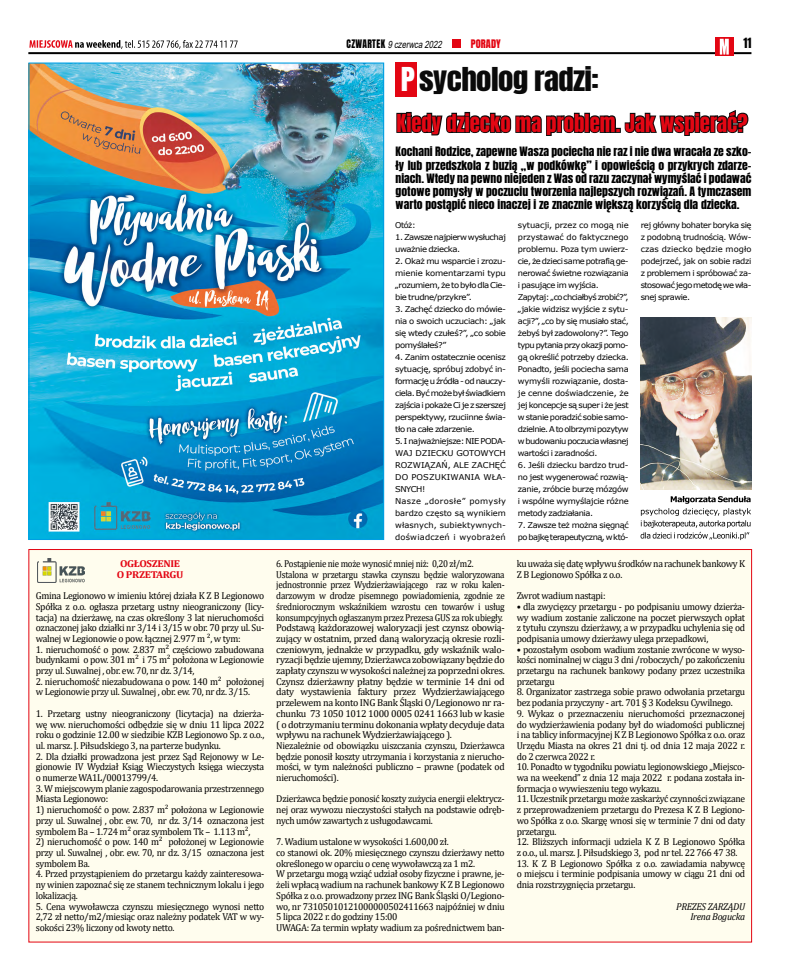
<style>
.page{position:relative;width:794px;height:978px;background:#fff}
.page>*{position:absolute;margin:0;border:0;box-sizing:border-box;transform-origin:0 0}
.t1{font:28px "Anton";letter-spacing:-.02em;color:#0a0a0a;scale:1.1 1}
.t2{font:21px "Anton";color:#e30613}
.t3{font:12px "Anton";color:#000}
.t4{font:11px/13.2px "Anton";color:#000;text-align:justify;scale:1.06 1}
.t5{font:10px/10.7px "Cambria";letter-spacing:-.03em;color:#000;text-align:justify;scale:.96 1}
.t6{font:10px/10.7px "Cambria";letter-spacing:-.03em;color:#000;scale:.9 1}
.t7{font:italic 10px/10.7px "Cambria";letter-spacing:-.03em;color:#000;text-align:right;scale:.96 1}
.t8{font:italic 10px "Arial";color:#000;scale:.77 1}
.t9{font:700 10px/10.7px "Cambria";letter-spacing:-.03em;color:#e30613;text-align:center;scale:1.08 1}
.t10{font:10px "Anton";letter-spacing:.01em;color:#e30613}
.t11{font:8px/12px "Verdana";letter-spacing:-.05em;color:#000;scale:1.04 1}
.t12{font:8px/12px "Verdana";letter-spacing:-.05em;color:#000;text-align:justify;scale:1.06 1}
.t13{font:8px/12px "Verdana";letter-spacing:-.005em;color:#000;scale:1.04 1}
.t14{font:8px "Verdana";letter-spacing:-.05em;color:#000}
.s1{font-family:"Anton";font-style:normal}
.s2{color:#fff}
</style>
<div class="page">
<svg style="left:29px;top:40px;width:209px;height:9px"></svg>
<hr style="left:28px;top:52px;width:723px;height:2px;background:#000">
<div style="left:715px;top:38px;width:18px;height:18px;background:#e30613"></div>
<svg style="left:720px;top:39px;width:9px;height:16px"></svg>
<div style="left:452px;top:39px;width:8px;height:9px;background:#e30613"></div>
<img style="left:30px;top:65px;width:352px;height:473px">
<svg style="left:396px;top:110px;width:353px;height:26px"></svg>
<div style="left:395px;top:62px;width:22px;height:34px;background:#e30613"></div>
<img style="left:640px;top:317px;width:112px;height:173px">
<svg style="left:640px;top:496px;width:111px;height:44px"></svg>
<div style="left:28px;top:549px;width:724px;height:394px;background:#fffdee;border:1px solid #e30613"></div>
<img style="left:37px;top:558px;width:47px;height:24px">
<p class="t9" style="left:117px;top:558px;width:63px">OGŁOSZENIE<br>O PRZETARGU</p>
<p class="t5" style="left:36px;top:590px;width:239px">Gmina Legionowo w imieniu której działa K Z B Legionowo Spółka z o.o. ogłasza przetarg ustny nieograniczony (licy&shy;tacja) na dzierżawę, na czas określony 3 lat nieruchomości oznaczonej jako działki nr 3/14 i 3/15 w obr. 70 przy ul. Su&shy;walnej w Legionowie o pow. łącznej 2.977 m ², w tym:</p>
<p class="t5" style="left:36px;top:644px;width:239px">1. nieruchomość o pow. 2.837 m² częściowo zabudowana budynkami o pow. 301 m² i 75 m² położona w Legionowie przy ul. Suwalnej , obr. ew. 70, nr dz. 3/14,</p>
<p class="t5" style="left:36px;top:676px;width:239px">2. nieruchomość niezabudowana o pow. 140 m² położonej w Legionowie przy ul. Suwalnej , obr. ew. 70, nr dz. 3/15.</p>
<p class="t5" style="left:36px;top:708px;width:239px">1. Przetarg ustny nieograniczony (licytacja) na dzierża&shy;wę ww. nieruchomości odbędzie się w dniu 11 lipca 2022 roku o godzinie 12.00 w siedzibie KZB Legionowo Sp. z o.o., ul. marsz. J. Piłsudskiego 3, na parterze budynku.</p>
<p class="t5" style="left:36px;top:751px;width:239px">2. Dla działki prowadzona jest przez Sąd Rejonowy w Le&shy;gionowie IV Wydział Ksiąg Wieczystych księga wieczysta o numerze WA1L/00013799/4.</p>
<p class="t5" style="left:36px;top:783px;width:239px">3. W miejscowym planie zagospodarowania przestrzennego<br>Miasta Legionowo:</p>
<p class="t5" style="left:36px;top:804px;width:239px">1) nieruchomość o pow. 2.837 m² położona w Legionowie przy ul. Suwalnej , obr. ew. 70, nr dz. 3/14 oznaczona jest symbolem Ba – 1.724 m² oraz symbolem Tk – 1.113 m²,</p>
<p class="t5" style="left:36px;top:836px;width:239px">2) nieruchomość o pow. 140 m² położonej w Legionowie przy ul. Suwalnej , obr. ew. 70, nr dz. 3/15 oznaczona jest symbolem Ba.</p>
<p class="t5" style="left:36px;top:869px;width:239px">4. Przed przystąpieniem do przetargu każdy zainteresowa&shy;ny winien zapoznać się ze stanem technicznym lokalu i jego lokalizacją.</p>
<p class="t5" style="left:36px;top:901px;width:239px">5. Cena wywoławcza czynszu miesięcznego wynosi netto 2,72 zł netto/m2/miesiąc oraz należny podatek VAT w wy&shy;sokości 23% liczony od kwoty netto.</p>
<p class="t8" style="left:346px;top:37px;width:128px"><span class="s1">C Z W A R T E K</span> 9czerwca2022</p>
<p class="t10" style="left:471px;top:39px;width:32px">PORADY</p>
<p class="t3" style="left:743px;top:37px;width:10px">11</p>
<h1 class="t1" style="left:401px;top:65px;width:182px"><span class="s2">P</span> sycholog radzi:</h1>
<h2 class="t2" style="left:396px;top:112px;width:353px">Kiedy dziecko ma problem. Jak wspierać?</h2>
<p class="t4" style="left:395px;top:146px;width:337px">Kochani Rodzice, zapewne Wasza pociecha nie raz i nie dwa wracała ze szko&shy;ły lub przedszkola z buzią „w podkówkę” i opowieścią o przykrych zdarze&shy;niach. Wtedy na pewno niejeden z Was od razu zaczynał wymyślać i podawać gotowe pomysły w poczuciu tworzenia najlepszych rozwiązań. A tymczasem warto postąpić nieco inaczej i ze znacznie większą korzyścią dla dziecka.</p>
<p class="t14" style="left:395px;top:220px;width:22px">Otóż:</p>
<p class="t12" style="left:395px;top:231px;width:106px">1. Zawsze najpierw wysłuchaj uważnie dziecka.</p>
<p class="t12" style="left:395px;top:255px;width:106px">2. Okaż mu wsparcie i zrozu&shy;mienie komentarzami typu „rozumiem, że to było dla Cie&shy;bie trudne/przykre”.</p>
<p class="t12" style="left:395px;top:303px;width:106px">3. Zachęć dziecko do mówie&shy;nia o swoich uczuciach: „jak się wtedy czułeś?”, „co sobie pomyślałeś?”</p>
<p class="t12" style="left:395px;top:351px;width:106px">4. Zanim ostatecznie ocenisz sytuację, spróbuj zdobyć in&shy;formację u źródła - od nauczy&shy;ciela. Być może był świadkiem zajścia i pokaże Ci je z szerszej perspektywy, rzuciinne świa&shy;tło na całe zdarzenie.</p>
<p class="t13" style="left:395px;top:435px;width:108px">5. I najważniejsze: NIE PODA-<br>WAJ DZIECKU GOTOWYCH<br>ROZWIĄZAŃ, ALE ZACHĘĆ<br>DO POSZUKIWANIA WŁA-<br>SNYCH!<br>Nasze „dorosłe” pomysły bardzo często są wynikiem własnych, subiektywnych&shy;doświadczeń i wyobrażeń</p>
<p class="t11" style="left:640px;top:219px;width:108px;text-align:justify">rej główny bohater boryka się z podobną trudnością. Wów&shy;czas dziecko będzie mogło podejrzeć, jak on sobie radzi z problemem i spróbować za&shy;stosować jego metodę we wła&shy;snej sprawie.</p>
<p class="t11" style="left:518px;top:219px;width:108px">sytuacji, przez co mogą nie przystawać do faktycznego problemu. Poza tym uwierz&shy;cie, że dzieci same potrafią ge&shy;nerować świetne rozwiązania i pasujące im wyjścia.<br>Zapytaj: „co chciałbyś zrobić?”, „jakie widzisz wyjście z sytu&shy;acji?”, „co by się musiało stać, żebyś był zadowolony?”. Tego typu pytania przy okazji pomo&shy;gą określić potrzeby dziecka.<br>Ponadto, jeśli pociecha sama wymyśli rozwiązanie, dosta&shy;je cenne doświadczenie, że jej koncepcje są super i że jest w stanie poradzić sobie samo&shy;dzielnie. A to olbrzymi pozytyw w budowaniu poczucia własnej wartości i zaradności.</p>
<p class="t11" style="left:518px;top:459px;width:108px;text-align:justify">6. Jeśli dziecku bardzo trud&shy;no jest wygenerować rozwią&shy;zanie, zróbcie burzę mózgów i wspólne wymyślajcie różne metody zadziałania.</p>
<p class="t11" style="left:518px;top:519px;width:108px">7. Zawsze też można sięgnąć po bajkę terapeutyczną, w któ-</p>
<p class="t6" style="left:276px;top:558px;width:255px">6. Postąpienie nie może wynosić mniej niż: 0,20 zł/m2.<br>Ustalona w przetargu stawka czynszu będzie waloryzowana jednostronnie przez Wydzierżawiającego raz w roku kalen&shy;darzowym w drodze pisemnego powiadomienia, zgodnie ze średniorocznym wskaźnikiem wzrostu cen towarów i usług konsumpcyjnych ogłaszanym przez Prezesa GUS za rok ubiegły.<br>Podstawą każdorazowej waloryzacji jest czynsz obowią&shy;zujący w ostatnim, przed daną waloryzacją okresie rozli&shy;czeniowym, jednakże w przypadku, gdy wskaźnik walo&shy;ryzacji będzie ujemny, Dzierżawca zobowiązany będzie do zapłaty czynszu w wysokości należnej za poprzedni okres.<br>Czynsz dzierżawny płatny będzie w terminie 14 dni od daty wystawienia faktury przez Wydzierżawiającego przelewem na konto ING Bank Śląski O/Legionowo nr ra&shy;chunku 73 1050 1012 1000 0005 0241 1663 lub w kasie ( o dotrzymaniu terminu dokonania wpłaty decyduje data wpływu na rachunek Wydzierżawiającego ).<br>Niezależnie od obowiązku uiszczania czynszu, Dzierżawca będzie ponosił koszty utrzymania i korzystania z nierucho&shy;mości, w tym należności publiczno – prawne (podatek od nieruchomości).</p>
<p class="t5" style="left:276px;top:794px;width:239px">Dzierżawca będzie ponosić koszty zużycia energii elektrycz&shy;nej oraz wywozu nieczystości stałych na podstawie odręb&shy;nych umów zawartych z usługodawcami.</p>
<p class="t5" style="left:276px;top:836px;width:239px;text-align:left">7. Wadium ustalone w wysokości 1.600,00 zł.<br>co stanowi ok. 20% miesięcznego czynszu dzierżawy netto określonego w oparciu o cenę wywoławczą za 1 m2.<br>W przetargu mogą wziąć udział osoby fizyczne i prawne, je&shy;żeli wpłacą wadium na rachunek bankowy K Z B Legionowo Spółka z o.o. prowadzony przez ING Bank Śląski O/Legiono&shy;wo, nr 73105010121000000502411663 najpóźniej w dniu 5 lipca 2022 r. do godziny 15:00<br>UWAGA: Za termin wpłaty wadium za pośrednictwem ban-</p>
<p class="t5" style="left:517px;top:558px;width:239px">ku uważa się datę wpływu środków na rachunek bankowy K<br>Z B Legionowo Spółka z o.o.</p>
<p class="t5" style="left:517px;top:590px;width:94px">Zwrot wadium nastąpi:</p>
<p class="t5" style="left:517px;top:601px;width:239px">• dla zwycięzcy przetargu - po podpisaniu umowy dzierża&shy;wy wadium zostanie zaliczone na poczet pierwszych opłat z tytułu czynszu dzierżawy, a w przypadku uchylenia się od podpisania umowy dzierżawy ulega przepadkowi,</p>
<p class="t5" style="left:517px;top:644px;width:239px">• pozostałym osobom wadium zostanie zwrócone w wyso&shy;kości nominalnej w ciągu 3 dni /roboczych/ po zakończeniu przetargu na rachunek bankowy podany przez uczestnika przetargu</p>
<p class="t5" style="left:517px;top:687px;width:239px">8. Organizator zastrzega sobie prawo odwołania przetargu bez podania przyczyny - art. 701 § 3 Kodeksu Cywilnego.</p>
<p class="t5" style="left:517px;top:708px;width:239px">9. Wykaz o przeznaczeniu nieruchomości przeznaczonej do wydzierżawienia podany był do wiadomości publicznej i na tablicy informacyjnej K Z B Legionowo Spółka z o.o. oraz Urzędu Miasta na okres 21 dni tj. od dnia 12 maja 2022 r. do 2 czerwca 2022 r.</p>
<p class="t5" style="left:517px;top:762px;width:239px">10. Ponadto w tygodniku powiatu legionowskiego „Miejsco&shy;wa na weekend” z dnia 12 maja 2022 r. podana została in&shy;formacja o wywieszeniu tego wykazu.</p>
<p class="t5" style="left:517px;top:794px;width:239px">11. Uczestnik przetargu może zaskarżyć czynności związane z przeprowadzeniem przetargu do Prezesa K Z B Legiono&shy;wo Spółka z o.o. Skargę wnosi się w terminie 7 dni od daty przetargu.</p>
<p class="t5" style="left:517px;top:836px;width:239px">12. Bliższych informacji udziela K Z B Legionowo Spółka z o.o., ul. marsz. J. Piłsudskiego 3, pod nr tel. 22 766 47 38.</p>
<p class="t5" style="left:517px;top:858px;width:239px">13. K Z B Legionowo Spółka z o.o. zawiadamia nabywcę o miejscu i terminie podpisania umowy w ciągu 21 dni od dnia rozstrzygnięcia przetargu.</p>
<p class="t7" style="left:676px;top:900px;width:73px">PREZES ZARZĄDU<br>Irena Bogucka</p>
</div>
